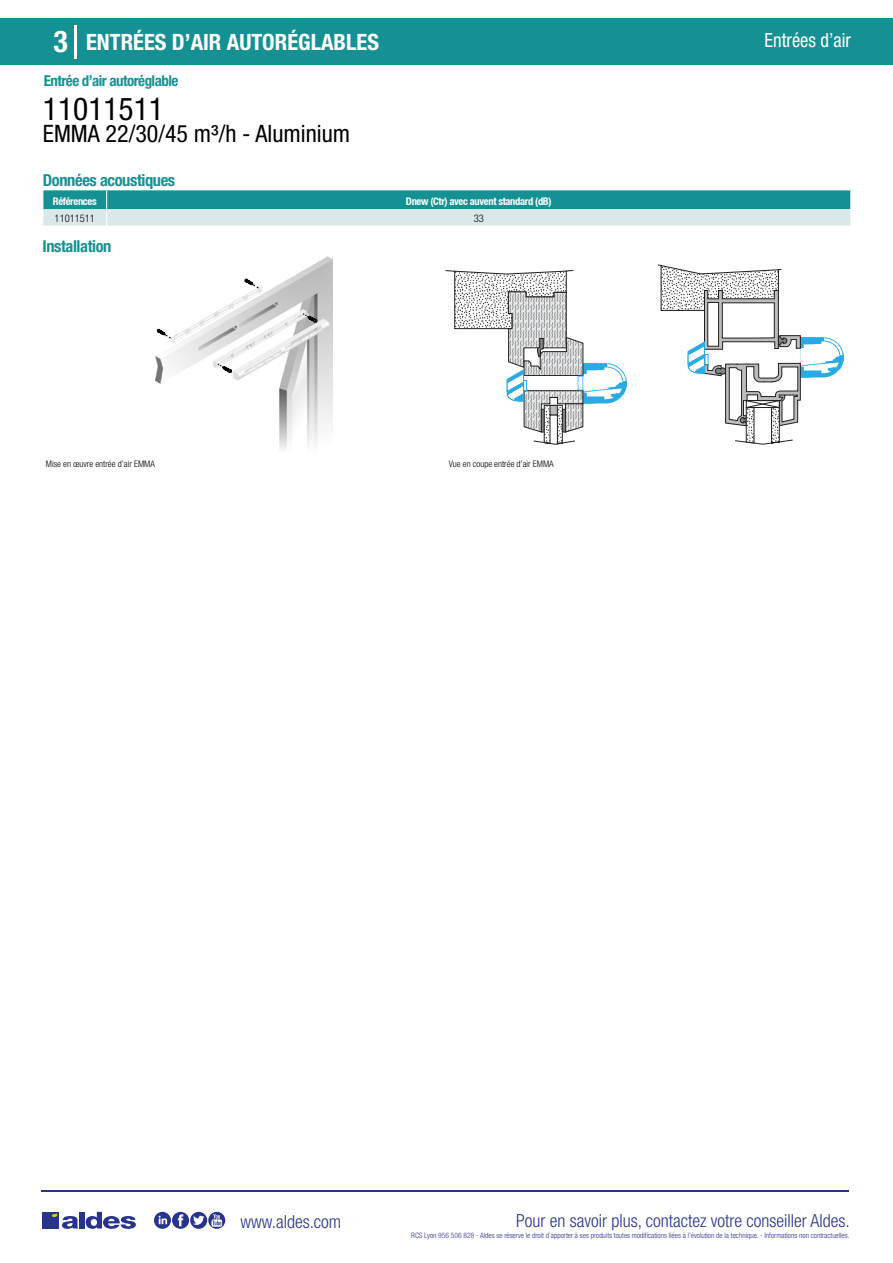
<style>
.page{position:relative;width:893px;height:1263px;background:#fff}
.page>*{position:absolute;margin:0;border:0;box-sizing:border-box;transform-origin:0 0}
.t1{font:condensed 31.5px "Helvetica Neue LT Std";color:#000}
.t2{font:700 condensed 30px "Helvetica Neue LT Std";color:#fff}
.t3{font:condensed 24px "Helvetica Neue LT Std";color:#000}
.t4{font:700 condensed 22.5px "Helvetica Neue LT Std";color:#fff}
.t5{font:condensed 19.5px "Helvetica Neue LT Std";color:#fff;scale:.95 1}
.t6{font:300 condensed 18px "Helvetica Neue";color:#28348b}
.t7{font:700 condensed 16.5px "Helvetica Neue LT Std";letter-spacing:-.025em;color:#169193}
.t8{font:700 condensed 15px "Helvetica Neue LT Std";letter-spacing:-.035em;color:#169193}
.t9{font:700 condensed 10.5px "Helvetica Neue";letter-spacing:-.03em;color:#fff}
.t10{font:300 condensed 10.5px "Helvetica Neue";color:#000}
.t11{font:300 condensed 9px "Helvetica Neue";color:#000}
.t12{font:300 condensed 7.5px "Helvetica Neue";color:#28348b}
</style>
<div class="page">
<div style="left:0;top:18px;width:893px;height:46px;background:#169193"></div>
<hr style="left:74px;top:25px;width:2px;height:33px;background:#fff">
<hr style="left:41px;top:1190px;width:808px;height:1px;background:#28348b">
<svg style="left:154px;top:1212px;width:71px;height:17px"></svg>
<div style="left:42px;top:1212px;width:17px;height:16px;background:#28348b"></div>
<div style="left:79px;top:1212px;width:5px;height:16px;background:#28348b"></div>
<svg style="left:86px;top:1212px;width:50px;height:17px"></svg>
<svg style="left:52px;top:1213px;width:26px;height:16px"></svg>
<svg style="left:43px;top:190px;width:808px;height:36px;background:#75bbbc"></svg>
<img style="left:155px;top:257px;width:178px;height:193px">
<svg style="left:216px;top:362px;width:16px;height:11px"></svg>
<svg style="left:302px;top:312px;width:15px;height:10px"></svg>
<svg style="left:157px;top:329px;width:15px;height:11px"></svg>
<svg style="left:244px;top:279px;width:16px;height:10px"></svg>
<img style="left:584px;top:363px;width:43px;height:41px">
<svg style="left:445px;top:269px;width:139px;height:176px"></svg>
<img style="left:801px;top:337px;width:43px;height:41px">
<svg style="left:657px;top:265px;width:144px;height:180px"></svg>
<h2 class="t2" style="left:54px;top:24px;width:16px">3</h2>
<h3 class="t4" style="left:86px;top:28px;width:294px">ENTRÉES D’AIR AUTORÉGLABLES</h3>
<h3 class="t5" style="left:765px;top:29px;width:92px">Entrées d’air</h3>
<h3 class="t8" style="left:44px;top:71px;width:136px">Entrée d’air autoréglable</h3>
<h1 class="t1" style="left:43px;top:91px;width:122px">11011511</h1>
<h3 class="t3" style="left:43px;top:120px;width:309px">EMMA 22/30/45 m³/h - Aluminium</h3>
<h3 class="t7" style="left:43px;top:170px;width:134px">Données acoustiques</h3>
<h3 class="t9" style="left:53px;top:195px;width:45px">Références</h3>
<h3 class="t9" style="left:406px;top:195px;width:147px">Dnew (Ctr) avec auvent standard (dB)</h3>
<h3 class="t10" style="left:55px;top:212px;width:42px">11011511</h3>
<h3 class="t10" style="left:474px;top:212px;width:12px">33</h3>
<h3 class="t7" style="left:43px;top:236px;width:70px">Installation</h3>
<p class="t11" style="left:46px;top:458px;width:110px">Mise en œuvre entrée d’air EMMA</p>
<p class="t11" style="left:449px;top:458px;width:106px">Vue en coupe entrée d’air EMMA</p>
<h3 class="t6" style="left:240px;top:1211px;width:102px">www.aldes.com</h3>
<h3 class="t6" style="left:516px;top:1211px;width:335px">Pour en savoir plus, contactez votre conseiller Aldes.</h3>
<p class="t12" style="left:411px;top:1230px;width:440px">RCS Lyon 956 506 828 - Aldes se réserve le droit d’apporter à ses produits toutes modifications liées à l’évolution de la technique. - Informations non contractuelles.</p>
</div>
